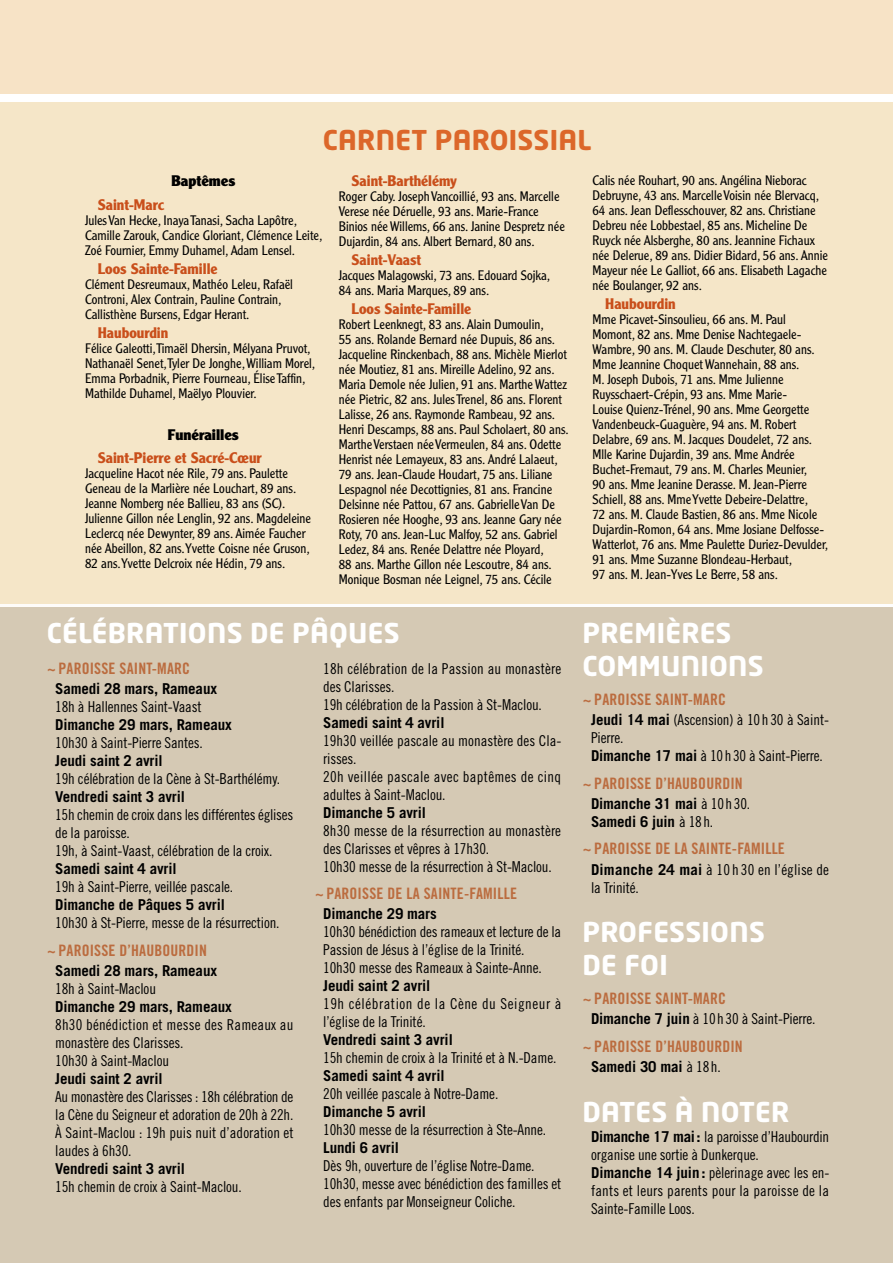
<style>
.page{position:relative;width:893px;height:1263px;background:#fff}
.page>*{position:absolute;margin:0;border:0;box-sizing:border-box;transform-origin:0 0}
.t1{font:700 27px/32.4px "Neo Tech";letter-spacing:.01em;color:#fff}
.t2{font:700 27px "Neo Tech";letter-spacing:.01em;color:#dc672a}
.t3{font:15.75px "Trade Gothic Bold Cond Twenty";letter-spacing:.01em;color:#bb6c3f}
.t4{font:15px/18px "Trade Gothic Cond Eighteen";letter-spacing:-.01em;color:#000}
.t5{font:700 15px/18px "Trade Gothic";letter-spacing:-.01em;color:#000}
.t6{font:700 15px "Clearface Gothic LH";color:#c94f1b}
.t7{font:15px/18px "Trade Gothic Cond Eighteen";letter-spacing:.035em;color:#000}
.t8{font:15px/18px "Trade Gothic Cond Eighteen";letter-spacing:.01em;color:#000}
.t9{font:900 15px "Clearface Gothic LH";color:#000}
.t10{font:300 13.5px/15px "Clearface Gothic LH";color:#000}
.s1{font-family:"Trade Gothic";font-weight:700}
.s2{font-family:"Trade Gothic Cond Eighteen";font-weight:400}
</style>
<div class="page">
<div style="left:0;top:0;width:893px;height:94px;background:#f7e3c6"></div>
<div style="left:0;top:103px;width:893px;height:501px;background:#f5e6c8"></div>
<div style="left:0;top:608px;width:893px;height:655px;background:#d5c9b4"></div>
<h1 class="t2" style="left:323px;top:122px;width:270px">CARNET PAROISSIAL</h1>
<p class="t9" style="left:171px;top:172px;width:65px">Baptêmes</p>
<p class="t6" style="left:98px;top:196px;width:68px">Saint-Marc</p>
<p class="t10" style="left:85px;top:213px;width:239px">Jules Van Hecke, Inaya Tanasi, Sacha Lapôtre,<br>Camille Zarouk, Candice Gloriant, Clémence Leite,<br>Zoé Fournier, Emmy Duhamel, Adam Lensel.</p>
<p class="t6" style="left:98px;top:260px;width:121px">Loos Sainte-Famille</p>
<p class="t10" style="left:85px;top:277px;width:209px">Clément Desreumaux, Mathéo Leleu, Rafaël<br>Controni, Alex Contrain, Pauline Contrain,<br>Callisthène Bursens, Edgar Herant.</p>
<p class="t6" style="left:98px;top:324px;width:72px">Haubourdin</p>
<p class="t10" style="left:85px;top:341px;width:232px">Félice Galeotti, Timaël Dhersin, Mélyana Pruvot, Nathanaël Senet, Tyler De Jonghe, William Morel, Emma Porbadnik, Pierre Fourneau, Élise Taffin, Mathilde Duhamel, Maëlyo Plouvier.</p>
<p class="t9" style="left:168px;top:425px;width:72px">Funérailles</p>
<p class="t6" style="left:98px;top:449px;width:165px">Saint-Pierre et Sacré-Cœur</p>
<p class="t10" style="left:85px;top:466px;width:228px">Jacqueline Hacot née Rile, 79 ans. Paulette Geneau de la Marlière née Louchart, 89 ans.<br>Jeanne Nomberg née Ballieu, 83 ans (SC).<br>Julienne Gillon née Lenglin, 92 ans. Magdeleine Leclercq née Dewynter, 89 ans. Aimée Faucher née Abeillon, 82 ans. Yvette Coisne née Gruson, 82 ans. Yvette Delcroix née Hédin, 79 ans.</p>
<p class="t6" style="left:351px;top:172px;width:107px">Saint-Barthélémy</p>
<p class="t10" style="left:339px;top:188px;width:228px">Roger Caby. Joseph Vancoillié, 93 ans. Marcelle Verese née Déruelle, 93 ans. Marie-France Binios née Willems, 66 ans. Janine Despretz née Dujardin, 84 ans. Albert Bernard, 80 ans.</p>
<p class="t6" style="left:351px;top:251px;width:71px">Saint-Vaast</p>
<p class="t10" style="left:339px;top:268px;width:213px">Jacques Malagowski, 73 ans. Edouard Sojka,<br>84 ans. Maria Marques, 89 ans.</p>
<p class="t6" style="left:351px;top:300px;width:121px">Loos Sainte-Famille</p>
<p class="t10" style="left:339px;top:317px;width:231px">Robert Leenknegt, 83 ans. Alain Dumoulin,<br>55 ans. Rolande Bernard née Dupuis, 86 ans.<br>Jacqueline Rinckenbach, 88 ans. Michèle Mierlot née Moutiez, 81 ans. Mireille Adelino, 92 ans.<br>Maria Demole née Julien, 91 ans. Marthe Wattez née Pietric, 82 ans. Jules Trenel, 86 ans. Florent Lalisse, 26 ans. Raymonde Rambeau, 92 ans.<br>Henri Descamps, 88 ans. Paul Scholaert, 80 ans.<br>Marthe Verstaen née Vermeulen, 84 ans. Odette Henrist née Lemayeux, 83 ans. André Lalaeut, 79 ans. Jean-Claude Houdart, 75 ans. Liliane Lespagnol née Decottignies, 81 ans. Francine Delsinne née Pattou, 67 ans. Gabrielle Van De Rosieren née Hooghe, 93 ans. Jeanne Gary née Roty, 70 ans. Jean-Luc Malfoy, 52 ans. Gabriel Ledez, 84 ans. Renée Delattre née Ployard,<br>88 ans. Marthe Gillon née Lescoutre, 84 ans.<br>Monique Bosman née Leignel, 75 ans. Cécile</p>
<p class="t10" style="left:592px;top:173px;width:237px">Calis née Rouhart, 90 ans. Angélina Nieborac Debruyne, 43 ans. Marcelle Voisin née Blervacq, 64 ans. Jean Deflesschouver, 82 ans. Christiane Debreu née Lobbestael, 85 ans. Micheline De Ruyck née Alsberghe, 80 ans. Jeannine Fichaux née Delerue, 89 ans. Didier Bidard, 56 ans. Annie Mayeur née Le Galliot, 66 ans. Elisabeth Lagache née Boulanger, 92 ans.</p>
<p class="t6" style="left:605px;top:295px;width:72px">Haubourdin</p>
<p class="t10" style="left:592px;top:312px;width:237px">Mme Picavet-Sinsoulieu, 66 ans. M. Paul Momont, 82 ans. Mme Denise Nachtegaele-Wambre, 90 ans. M. Claude Deschuter, 80 ans.<br>Mme Jeannine Choquet Wannehain, 88 ans.<br>M. Joseph Dubois, 71 ans. Mme Julienne Ruysschaert-Crépin, 93 ans. Mme Marie-<br>Louise Quienz-Trénel, 90 ans. Mme Georgette Vandenbeuck-Guaguère, 94 ans. M. Robert Delabre, 69 ans. M. Jacques Doudelet, 72 ans.<br>Mlle Karine Dujardin, 39 ans. Mme Andrée Buchet-Fremaut, 79 ans. M. Charles Meunier,<br>90 ans. Mme Jeanine Derasse. M. Jean-Pierre Schiell, 88 ans. Mme Yvette Debeire-Delattre,<br>72 ans. M. Claude Bastien, 86 ans. Mme Nicole Dujardin-Romon, 64 ans. Mme Josiane Delfosse-Watterlot, 76 ans. Mme Paulette Duriez-Devulder, 91 ans. Mme Suzanne Blondeau-Herbaut,<br>97 ans. M. Jean-Yves Le Berre, 58 ans.</p>
<h1 class="t1" style="left:47px;top:616px;width:354px">CÉLÉBRATIONS DE PÂQUES</h1>
<h1 class="t1" style="left:583px;top:616px;width:183px">PREMIÈRES<br>COMMUNIONS</h1>
<p class="t3" style="left:583px;top:690px;width:145px">~PAROISSE SAINT-MARC</p>
<p class="t4" style="left:591px;top:711px;width:240px"><span class="s1">Jeudi 14 mai</span> (Ascension) à 10 h 30 à Saint-<br>Pierre.<br><span class="s1">Dimanche 17 mai</span> à 10h30 à Saint-Pierre.</p>
<p class="t3" style="left:583px;top:774px;width:162px">~PAROISSE D’HAUBOURDIN</p>
<p class="t5" style="left:591px;top:794px;width:161px">Dimanche 31 mai <span class="s2">à 10h30.<br></span>Samedi 6 juin <span class="s2">à 18h.</span></p>
<p class="t3" style="left:583px;top:839px;width:204px">~PAROISSE DE LA SAINTE-FAMILLE</p>
<p class="t8" style="left:591px;top:860px;width:240px"><span class="s1">Dimanche 24 mai</span> à 10 h 30 en l’église de la Trinité.</p>
<h1 class="t1" style="left:583px;top:915px;width:184px">PROFESSIONS<br>DE FOI</h1>
<p class="t3" style="left:583px;top:989px;width:145px">~PAROISSE SAINT-MARC</p>
<p class="t4" style="left:591px;top:1010px;width:226px"><span class="s1">Dimanche 7 juin</span> à 10h30 à Saint-Pierre.</p>
<p class="t3" style="left:583px;top:1037px;width:162px">~PAROISSE D’HAUBOURDIN</p>
<p class="t5" style="left:591px;top:1057px;width:131px">Samedi 30 mai <span class="s2">à 18h.</span></p>
<h1 class="t1" style="left:583px;top:1095px;width:208px">DATES À NOTER</h1>
<p class="t4" style="left:591px;top:1127px;width:240px"><span class="s1">Dimanche 17 mai:</span> la paroisse d’Haubourdin organise une sortie à Dunkerque.<br><span class="s1">Dimanche 14 juin:</span> pèlerinage avec les en&shy;fants et leurs parents pour la paroisse de la Sainte-Famille Loos.</p>
<p class="t3" style="left:47px;top:659px;width:145px">~PAROISSE SAINT-MARC</p>
<p class="t5" style="left:55px;top:679px;width:163px">Samedi 28 mars, Rameaux</p>
<p class="t4" style="left:55px;top:697px;width:148px">18h à Hallennes Saint-Vaast</p>
<p class="t5" style="left:55px;top:715px;width:178px">Dimanche 29 mars, Rameaux</p>
<p class="t4" style="left:55px;top:733px;width:149px">10h30 à Saint-Pierre Santes.</p>
<p class="t5" style="left:55px;top:751px;width:109px">Jeudi saint 2 avril</p>
<p class="t4" style="left:55px;top:769px;width:226px">19h célébration de la Cène à St-Barthélémy.</p>
<p class="t5" style="left:55px;top:787px;width:131px">Vendredi saint 3 avril</p>
<p class="t4" style="left:55px;top:805px;width:239px">15h chemin de croix dans les différentes églises de la paroisse.<br>19h, à Saint-Vaast, célébration de la croix.</p>
<p class="t5" style="left:55px;top:859px;width:123px">Samedi saint 4 avril</p>
<p class="t4" style="left:55px;top:877px;width:179px">19h à Saint-Pierre, veillée pascale.</p>
<p class="t5" style="left:55px;top:895px;width:171px">Dimanche de Pâques 5 avril</p>
<p class="t4" style="left:55px;top:913px;width:226px">10h30 à St-Pierre, messe de la résurrection.</p>
<p class="t3" style="left:47px;top:940px;width:162px">~PAROISSE D’HAUBOURDIN</p>
<p class="t5" style="left:55px;top:961px;width:163px">Samedi 28 mars, Rameaux</p>
<p class="t4" style="left:55px;top:979px;width:102px">18h à Saint-Maclou</p>
<p class="t5" style="left:55px;top:997px;width:178px">Dimanche 29 mars, Rameaux</p>
<p class="t4" style="left:55px;top:1015px;width:240px">8h30 bénédiction et messe des Rameaux au monastère des Clarisses.<br>10h30 à Saint-Maclou</p>
<p class="t5" style="left:55px;top:1069px;width:109px">Jeudi saint 2 avril</p>
<p class="t4" style="left:55px;top:1087px;width:240px;text-align:justify">Au monastère des Clarisses : 18h célébration de la Cène du Seigneur et adoration de 20h à 22h.<br>À Saint-Maclou : 19h puis nuit d’adoration et laudes à 6h30.</p>
<p class="t5" style="left:55px;top:1159px;width:131px">Vendredi saint 3 avril</p>
<p class="t4" style="left:55px;top:1177px;width:188px">15h chemin de croix à Saint-Maclou.</p>
<p class="t4" style="left:323px;top:659px;width:240px">18h célébration de la Passion au monastère des Clarisses.<br>19h célébration de la Passion à St-Maclou.</p>
<p class="t5" style="left:323px;top:713px;width:123px">Samedi saint 4 avril</p>
<p class="t4" style="left:323px;top:731px;width:240px">19h30 veillée pascale au monastère des Cla&shy;risses.<br>20h veillée pascale avec baptêmes de cinq adultes à Saint-Maclou.</p>
<p class="t5" style="left:323px;top:803px;width:104px">Dimanche 5 avril</p>
<p class="t4" style="left:323px;top:821px;width:239px">8h30 messe de la résurrection au monastère des Clarisses et vêpres à 17h30.<br>10h30 messe de la résurrection à St-Maclou.</p>
<p class="t3" style="left:315px;top:884px;width:204px">~PAROISSE DE LA SAINTE-FAMILLE</p>
<p class="t5" style="left:323px;top:905px;width:115px">Dimanche 29 mars</p>
<p class="t4" style="left:323px;top:923px;width:240px">10h30 bénédiction des rameaux et lecture de la<br>Passion de Jésus à l’église de la Trinité.<br>10h30 messe des Rameaux à Sainte-Anne.</p>
<p class="t5" style="left:323px;top:977px;width:109px">Jeudi saint 2 avril</p>
<p class="t7" style="left:323px;top:995px;width:240px">19h célébration de la Cène du Seigneur à l’église de la Trinité.</p>
<p class="t5" style="left:323px;top:1031px;width:131px">Vendredi saint 3 avril</p>
<p class="t4" style="left:323px;top:1049px;width:235px">15h chemin de croix à la Trinité et à N.-Dame.</p>
<p class="t5" style="left:323px;top:1067px;width:123px">Samedi saint 4 avril</p>
<p class="t4" style="left:323px;top:1085px;width:177px">20h veillée pascale à Notre-Dame.</p>
<p class="t5" style="left:323px;top:1103px;width:104px">Dimanche 5 avril</p>
<p class="t4" style="left:323px;top:1121px;width:224px">10h30 messe de la résurrection à Ste-Anne.</p>
<p class="t5" style="left:323px;top:1139px;width:77px">Lundi 6 avril</p>
<p class="t4" style="left:323px;top:1157px;width:240px">Dès 9h, ouverture de l’église Notre-Dame.<br>10h30, messe avec bénédiction des familles et des enfants par Monseigneur Coliche.</p>
</div>
